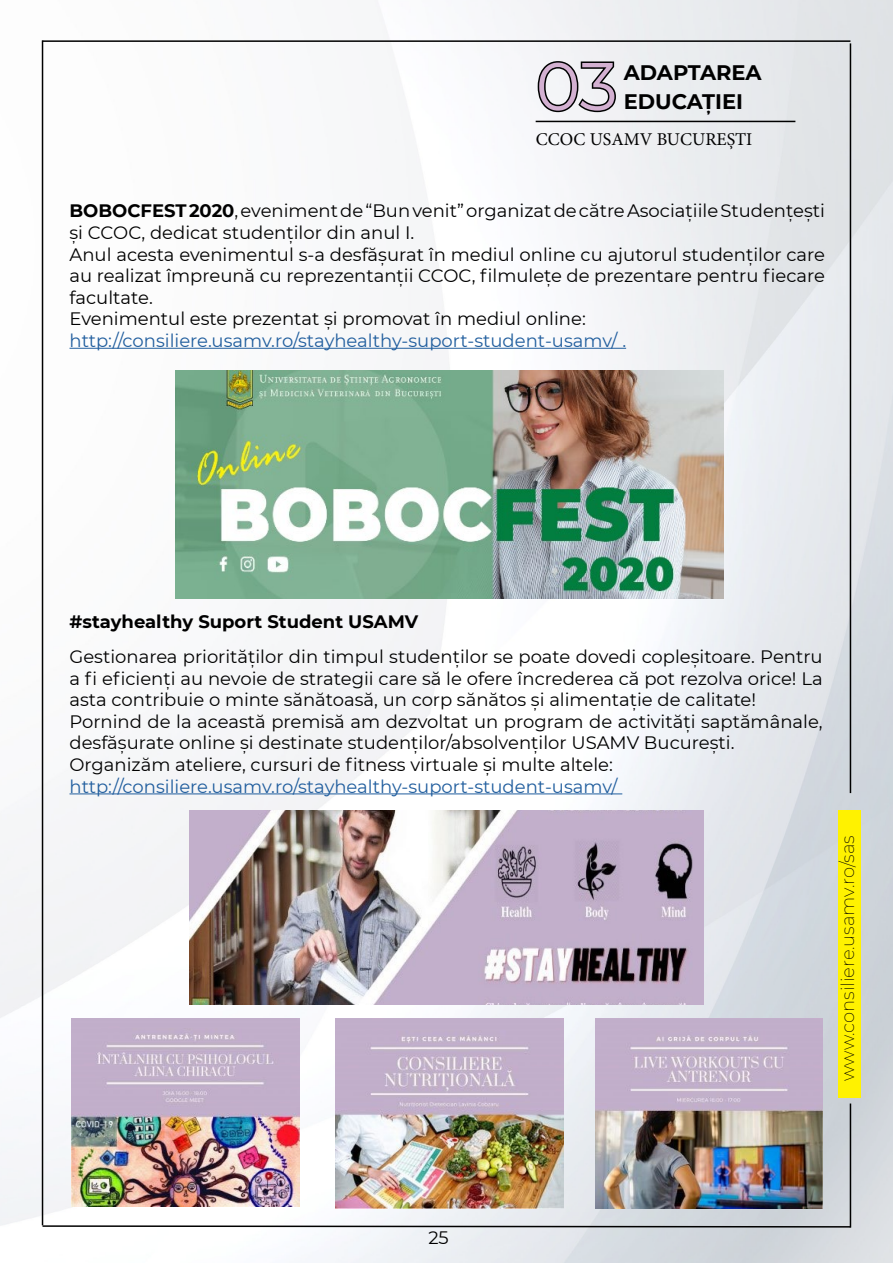
<style>
.page{position:relative;width:893px;height:1263px;background:#fff}
.page>*{position:absolute;margin:0;border:0;box-sizing:border-box;transform-origin:0 0}
.t1{font:67.5px "Montserrat";color:#d3b0d1}
.t2{font:700 21px/28.5px "Montserrat";color:#000}
.t3{font:18px/21.6px "Montserrat";color:#000}
.t4{font:18px "Montserrat";color:#215e9e}
.t5{font:700 18px "Montserrat";color:#000}
.t6{font:200 18px "Montserrat";color:#000}
.t7{font:18px "Minion Pro";color:#000}
.s1{font-weight:700}
</style>
<div class="page">
<img style="left:0;top:0;width:893px;height:1263px">
<div style="left:838px;top:810px;width:23px;height:288px;background:#fff200"></div>
<hr style="left:43px;top:40px;width:807px;height:2px;background:#000">
<hr style="left:850px;top:43px;width:1px;height:750px;background:#000">
<hr style="left:850px;top:1103px;width:1px;height:124px;background:#000">
<svg style="left:41px;top:1224px;width:811px;height:4px"></svg>
<hr style="left:42px;top:40px;width:1px;height:1185px;background:#000">
<svg style="left:536px;top:59px;width:82px;height:55px"></svg>
<hr style="left:536px;top:121px;width:259px;height:1px;background:#000">
<hr style="left:70px;top:348px;width:556px;height:1px;background:#215e9e">
<img style="left:176px;top:371px;width:548px;height:227px">
<img style="left:189px;top:810px;width:515px;height:194px">
<hr style="left:70px;top:793px;width:552px;height:1px;background:#215e9e">
<img style="left:72px;top:1019px;width:227px;height:188px">
<img style="left:595px;top:1019px;width:228px;height:190px">
<img style="left:336px;top:1019px;width:227px;height:190px">
<h1 class="t1" style="left:536px;top:40px;width:84px">03</h1>
<p class="t2" style="left:624px;top:58px;width:140px">ADAPTAREA<br>EDUCAȚIEI</p>
<p class="t7" style="left:536px;top:128px;width:218px">CCOC USAMV BUCUREȘTI</p>
<p class="t3" style="left:70px;top:199px;width:757px"><span class="s1">BOBOCFEST 2020</span>, eveniment de “Bun venit” organizat de către Asociațiile Studențești și CCOC, dedicat studenților din anul I.<br>Anul acesta evenimentul s-a desfășurat în mediul online cu ajutorul studenților care au realizat împreună cu reprezentanții CCOC, filmulețe de prezentare pentru fiecare facultate.<br>Evenimentul este prezentat și promovat în mediul online:</p>
<p class="t4" style="left:70px;top:328px;width:558px">http://consiliere.usamv.ro/stayhealthy-suport-student-usamv/ .</p>
<p class="t5" style="left:70px;top:608px;width:350px">#stayhealthy Suport Student USAMV</p>
<p class="t3" style="left:70px;top:645px;width:755px">Gestionarea priorităților din timpul studenților se poate dovedi copleșitoare. Pentru a fi eficienți au nevoie de strategii care să le ofere încrederea că pot rezolva orice! La asta contribuie o minte sănătoasă, un corp sănătos și alimentație de calitate!<br>Pornind de la această premisă am dezvoltat un program de activități saptămânale, desfășurate online și destinate studenților/absolvenților USAMV București.<br>Organizăm ateliere, cursuri de fitness virtuale și multe altele:</p>
<p class="t4" style="left:70px;top:774px;width:550px">http://consiliere.usamv.ro/stayhealthy-suport-student-usamv/</p>
<p class="t6" style="left:836px;top:1081px;width:247px;rotate:-90deg">www.consiliere.usamv.ro/sas</p>
<p class="t3" style="left:428px;top:1226px;width:22px">25</p>
</div>
